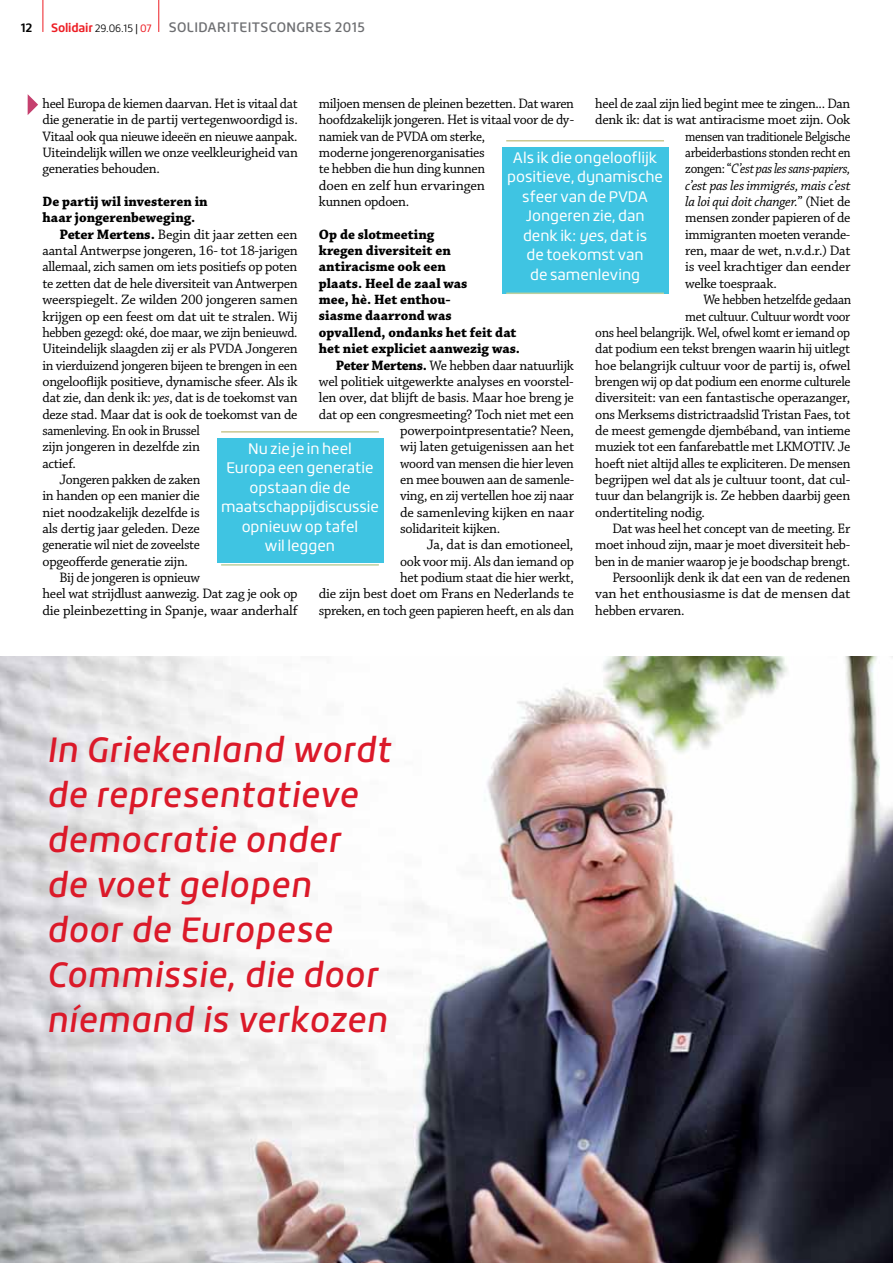
<style>
.page{position:relative;width:893px;height:1263px;background:#fff}
.page>*{position:absolute;margin:0;border:0;box-sizing:border-box;transform-origin:0 0}
.t1{font:italic 500 34.5px/45px "Roihu";letter-spacing:.02em;color:#db1929}
.t2{font:15px/19.5px "Roihu";color:#fff;text-align:center}
.t3{font:14.4px "Chaparral Pro";letter-spacing:-.02em;color:#000}
.t4{font:14.4px/16.4px "Chaparral Pro";letter-spacing:-.02em;color:#000;text-align:justify;scale:.96 1}
.t5{font:14.4px "Chaparral Pro";letter-spacing:-.02em;color:#000;scale:.95 1}
.t6{font:14.4px "Chaparral Pro";letter-spacing:-.02em;color:#000;scale:.93 1}
.t7{font:14.4px "Chaparral Pro";letter-spacing:-.02em;color:#000;scale:.89 1}
.t8{font:italic 14.4px "Chaparral Pro";letter-spacing:-.02em;color:#000}
.t9{font:italic 14.4px "Chaparral Pro";letter-spacing:-.02em;color:#000;scale:.91 1}
.t10{font:14.4px "Chaparral Pro";letter-spacing:-.02em;color:#000;scale:.92 1}
.t11{font:14.4px "Chaparral Pro";letter-spacing:-.02em;color:#000;scale:.94 1}
.t12{font:700 14.25px/16.4px "Chaparral Pro";color:#000}
.t13{font:500 13.5px "Roihu";letter-spacing:.025em;color:#6d6e71}
.t14{font:700 12px "Roihu";letter-spacing:-.015em;color:#ed1d24}
.t15{font:700 12px "Roihu";color:#000}
.s1{font-weight:300;font-size:10.5px;color:#000}
.s2{font-weight:400;font-size:10.5px;color:#000}
.s3{font-weight:400;font-size:10.5px}
.s4{font-weight:700}
.s5{font-style:italic}
.s6{font-style:normal}
</style>
<div class="page">
<hr style="left:43px;top:0;width:1px;height:32px;background:#ed1d24">
<hr style="left:158px;top:0;width:1px;height:32px;background:#ed1d24">
<div style="left:217px;top:438px;width:166px;height:125px;background:#3fc4e2"></div>
<hr style="left:221px;top:431px;width:158px;height:2px;background:#cac791">
<hr style="left:221px;top:564px;width:158px;height:2px;background:#bcd09f">
<div style="left:502px;top:147px;width:166px;height:147px;background:#3fc4e2"></div>
<hr style="left:506px;top:140px;width:158px;height:2px;background:#cac791">
<hr style="left:506px;top:293px;width:158px;height:1px;background:#bcd09f">
<img style="left:0;top:657px;width:893px;height:606px">
<svg style="left:28px;top:94px;width:10px;height:21px"></svg>
<p class="t15" style="left:21px;top:21px;width:13px">12</p>
<p class="t14" style="left:51px;top:21px;width:102px">Solidair <span class="s1">29.06.15</span> <span class="s2">|</span> <span class="s3">07</span></p>
<p class="t13" style="left:169px;top:20px;width:198px">SOLIDARITEITSCONGRES 2015</p>
<p class="t4" style="left:43px;top:96px;width:268px">heel Europa de kiemen daarvan. Het is vitaal dat die generatie in de partij vertegenwoordigd is.<br>Vitaal ook qua nieuwe ideeën en nieuwe aanpak.<br>Uiteindelijk willen we onze veelkleurigheid van generaties behouden.</p>
<p class="t12" style="left:43px;top:194px;width:167px">De partij wil investeren in haar jongerenbeweging.</p>
<p class="t3" style="left:60px;top:226px;width:239px"><span class="s4">Peter Mertens.</span> Begin dit jaar zetten een</p>
<p class="t3" style="left:43px;top:243px;width:257px">aantal Antwerpse jongeren, 16- tot 18-jarigen</p>
<p class="t3" style="left:43px;top:259px;width:256px">allemaal, zich samen om iets positiefs op poten</p>
<p class="t3" style="left:43px;top:275px;width:257px">te zetten dat de hele diversiteit van Antwerpen</p>
<p class="t3" style="left:43px;top:292px;width:257px">weerspiegelt. Ze wilden 200 jongeren samen</p>
<p class="t3" style="left:43px;top:308px;width:256px">krijgen op een feest om dat uit te stralen. Wij</p>
<p class="t5" style="left:43px;top:324px;width:270px">hebben gezegd: oké, doe maar, we zijn benieuwd.</p>
<p class="t3" style="left:43px;top:341px;width:257px">Uiteindelijk slaagden zij er als PVDA Jongeren</p>
<p class="t4" style="left:43px;top:357px;width:267px">in vierduizend jongeren bijeen te brengen in een</p>
<p class="t3" style="left:43px;top:373px;width:257px">ongelooflijk positieve, dynamische sfeer. Als ik</p>
<p class="t3" style="left:43px;top:390px;width:256px">dat zie, dan denk ik: <span class="s5">yes</span>, dat is de toekomst van</p>
<p class="t3" style="left:43px;top:406px;width:256px">deze stad. Maar dat is ook de toekomst van de</p>
<p class="t10" style="left:43px;top:422px;width:172px">samenleving. En ook in Brussel</p>
<p class="t3" style="left:43px;top:439px;width:159px">zijn jongeren in dezelfde zin</p>
<p class="t3" style="left:43px;top:455px;width:35px">actief.</p>
<p class="t5" style="left:60px;top:471px;width:150px">Jongeren pakken de zaken</p>
<p class="t3" style="left:43px;top:488px;width:159px">in handen op een manier die</p>
<p class="t3" style="left:43px;top:504px;width:159px">niet noodzakelijk dezelfde is</p>
<p class="t3" style="left:43px;top:520px;width:159px">als dertig jaar geleden. Deze</p>
<p class="t5" style="left:43px;top:537px;width:167px">generatie wil niet de zoveelste</p>
<p class="t3" style="left:43px;top:553px;width:147px">opgeofferde generatie zijn.</p>
<p class="t3" style="left:60px;top:570px;width:142px">Bij de jongeren is opnieuw</p>
<p class="t3" style="left:43px;top:586px;width:257px">heel wat strijdlust aanwezig. Dat zag je ook op</p>
<p class="t3" style="left:43px;top:602px;width:257px">die pleinbezetting in Spanje, waar anderhalf</p>
<p class="t4" style="left:319px;top:96px;width:267px;text-align:left">miljoen mensen de pleinen bezetten. Dat waren hoofdzakelijk jongeren. Het is vitaal voor de dy&shy;namiek van de PVDA om sterke,<br>moderne jongerenorganisaties<br>te hebben die hun ding kunnen<br>doen en zelf hun ervaringen<br>kunnen opdoen.</p>
<p class="t12" style="left:319px;top:227px;width:203px">Op de slotmeeting<br>kregen diversiteit en antiracisme ook een<br>plaats. Heel de zaal was<br>mee, hè. Het enthou-<br>siasme daarrond was opvallend, ondanks het feit dat het niet expliciet aanwezig was.</p>
<p class="t3" style="left:336px;top:357px;width:240px"><span class="s4">Peter Mertens.</span> We hebben daar natuurlijk</p>
<p class="t3" style="left:319px;top:373px;width:256px">wel politiek uitgewerkte analyses en voorstel-</p>
<p class="t3" style="left:319px;top:390px;width:257px">len over, dat blijft de basis. Maar hoe breng je</p>
<p class="t3" style="left:319px;top:406px;width:257px">dat op een congresmeeting? Toch niet met een</p>
<p class="t3" style="left:400px;top:422px;width:175px">powerpointpresentatie? Neen,</p>
<p class="t3" style="left:400px;top:439px;width:175px">wij laten getuigenissen aan het</p>
<p class="t4" style="left:400px;top:455px;width:183px">woord van mensen die hier leven</p>
<p class="t3" style="left:400px;top:471px;width:175px">en mee bouwen aan de samenle-</p>
<p class="t3" style="left:400px;top:488px;width:175px">ving, en zij vertellen hoe zij naar</p>
<p class="t3" style="left:400px;top:504px;width:175px">de samenleving kijken en naar</p>
<p class="t3" style="left:400px;top:520px;width:101px">solidariteit kijken.</p>
<p class="t3" style="left:427px;top:537px;width:148px">Ja, dat is dan emotioneel,</p>
<p class="t3" style="left:400px;top:553px;width:175px">ook voor mij. Als dan iemand op</p>
<p class="t3" style="left:400px;top:570px;width:175px">het podium staat die hier werkt,</p>
<p class="t3" style="left:319px;top:586px;width:256px">die zijn best doet om Frans en Nederlands te</p>
<p class="t4" style="left:319px;top:603px;width:267px">spreken, en toch geen papieren heeft, en als dan</p>
<p class="t3" style="left:595px;top:95px;width:256px">heel de zaal zijn lied begint mee te zingen... Dan</p>
<p class="t3" style="left:595px;top:112px;width:256px">denk ik: dat is wat antiracisme moet zijn. Ook</p>
<p class="t7" style="left:685px;top:128px;width:187px">mensen van traditionele Belgische</p>
<p class="t7" style="left:685px;top:144px;width:187px">arbeiderbastions stonden recht en</p>
<p class="t9" style="left:685px;top:161px;width:183px"><span class="s6">zongen: “</span>C’est pas les sans-papiers,</p>
<p class="t8" style="left:685px;top:177px;width:167px">c’est pas les immigrés, mais c’est</p>
<p class="t8" style="left:685px;top:194px;width:167px">la loi qui doit changer.<span class="s6">” (Niet de</span></p>
<p class="t3" style="left:685px;top:210px;width:167px">mensen zonder papieren of de</p>
<p class="t3" style="left:685px;top:226px;width:167px">immigranten moeten verande-</p>
<p class="t3" style="left:685px;top:243px;width:167px">ren, maar de wet, n.v.d.r.) Dat</p>
<p class="t3" style="left:685px;top:259px;width:167px">is veel krachtiger dan eender</p>
<p class="t3" style="left:685px;top:275px;width:93px">welke toespraak.</p>
<p class="t11" style="left:703px;top:292px;width:159px">We hebben hetzelfde gedaan</p>
<p class="t6" style="left:685px;top:308px;width:179px">met cultuur. Cultuur wordt voor</p>
<p class="t6" style="left:595px;top:324px;width:276px">ons heel belangrijk. Wel, ofwel komt er iemand op</p>
<p class="t3" style="left:595px;top:341px;width:256px">dat podium een tekst brengen waarin hij uitlegt</p>
<p class="t3" style="left:595px;top:357px;width:257px">hoe belangrijk cultuur voor de partij is, ofwel</p>
<p class="t5" style="left:595px;top:373px;width:270px">brengen wij op dat podium een enorme culturele</p>
<p class="t3" style="left:595px;top:390px;width:257px">diversiteit: van een fantastische operazanger,</p>
<p class="t3" style="left:595px;top:406px;width:257px">ons Merksems districtraadslid Tristan Faes, tot</p>
<p class="t3" style="left:595px;top:422px;width:257px">de meest gemengde djembéband, van intieme</p>
<p class="t3" style="left:595px;top:439px;width:257px">muziek tot een fanfarebattle met LKMOTIV. Je</p>
<p class="t3" style="left:595px;top:455px;width:257px">hoeft niet altijd alles te expliciteren. De mensen</p>
<p class="t3" style="left:595px;top:471px;width:256px">begrijpen wel dat als je cultuur toont, dat cul-</p>
<p class="t3" style="left:595px;top:488px;width:256px">tuur dan belangrijk is. Ze hebben daarbij geen</p>
<p class="t3" style="left:595px;top:504px;width:111px">ondertiteling nodig.</p>
<p class="t3" style="left:612px;top:520px;width:240px">Dat was heel het concept van de meeting. Er</p>
<p class="t3" style="left:595px;top:537px;width:256px">moet inhoud zijn, maar je moet diversiteit heb-</p>
<p class="t4" style="left:595px;top:554px;width:267px">ben in de manier waarop je je boodschap brengt.</p>
<p class="t3" style="left:612px;top:570px;width:240px">Persoonlijk denk ik dat een van de redenen</p>
<p class="t3" style="left:595px;top:586px;width:257px">van het enthousiasme is dat de mensen dat</p>
<p class="t3" style="left:595px;top:602px;width:91px">hebben ervaren.</p>
<p class="t2" style="left:507px;top:148px;width:157px">Als ik die ongelooflijk positieve, dynamische sfeer van de PVDA<br>Jongeren zie, dan denk ik: <span class="s5">yes</span>, dat is<br>de toekomst van<br>de samenleving</p>
<p class="t2" style="left:221px;top:439px;width:159px">Nu zie je in heel<br>Europa een generatie opstaan die de maatschappijdiscussie opnieuw op tafel<br>wil leggen</p>
<h1 class="t1" style="left:47px;top:727px;width:346px">In Griekenland wordt de representatieve democratie onder<br>de voet gelopen door de Europese<br>Commissie, die door níemand is verkozen</h1>
</div>
